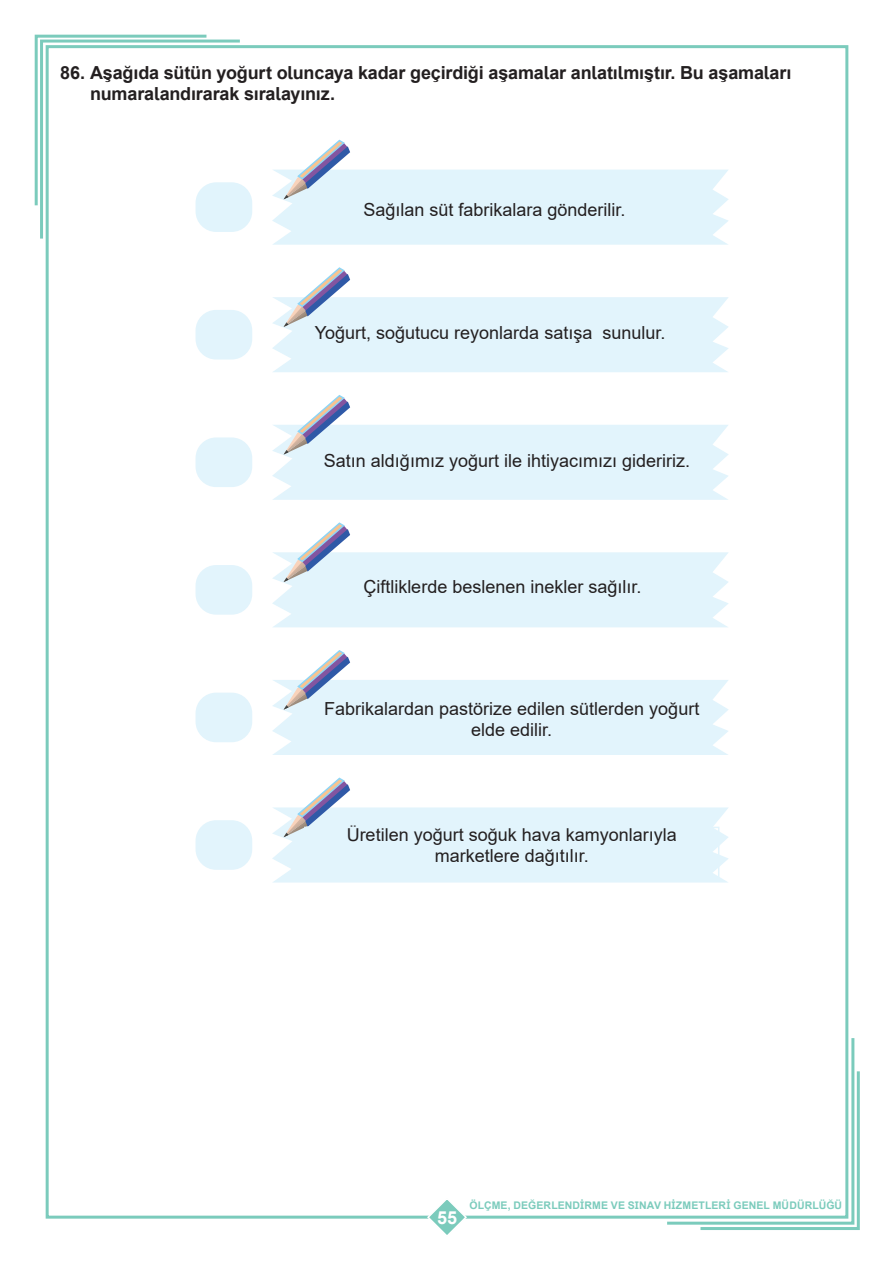
<style>
.page{position:relative;width:893px;height:1263px;background:#fff}
.page>*{position:absolute;margin:0;border:0;box-sizing:border-box;transform-origin:0 0}
.t1{font:18px/21px "Arial";color:#231f20;text-align:center}
.t2{font:700 18px/21px "Arial";letter-spacing:-.01em;color:#231f20}
.t3{font:700 18px "Arial";color:#fff}
.t4{font:700 10.5px "Arial";letter-spacing:.01em;color:#7bcbbc}
</style>
<div class="page">
<svg style="left:34px;top:34px;width:209px;height:208px"></svg>
<svg style="left:664px;top:1035px;width:196px;height:195px"></svg>
<svg style="left:426px;top:1200px;width:42px;height:35px"></svg>
<svg style="left:272px;top:139px;width:457px;height:106px"></svg>
<div style="left:196px;top:182px;width:56px;height:50px;background:#e1f4fc;border-radius:21px"></div>
<svg style="left:272px;top:267px;width:457px;height:105px"></svg>
<div style="left:196px;top:310px;width:56px;height:49px;background:#e2f4fc;border-radius:21px"></div>
<svg style="left:272px;top:395px;width:457px;height:105px"></svg>
<div style="left:196px;top:437px;width:56px;height:50px;background:#e2f4fc;border-radius:21px"></div>
<svg style="left:272px;top:522px;width:457px;height:105px"></svg>
<div style="left:196px;top:565px;width:56px;height:50px;background:#e2f4fc;border-radius:21px"></div>
<svg style="left:272px;top:650px;width:457px;height:105px"></svg>
<div style="left:196px;top:693px;width:56px;height:49px;background:#e2f4fc;border-radius:21px"></div>
<svg style="left:272px;top:777px;width:456px;height:105px"></svg>
<div style="left:196px;top:820px;width:56px;height:50px;background:#e2f4fc;border-radius:21px"></div>
<div style="left:304px;top:827px;width:415px;height:51px;border:2px solid #e2f4fc"></div>
<p class="t2" style="left:90px;top:62px;width:703px;text-indent:-30px">86. Aşağıda sütün yoğurt oluncaya kadar geçirdiği aşamalar anlatılmıştır. Bu aşamaları numaralandırarak sıralayınız.</p>
<p class="t1" style="left:363px;top:199px;width:264px">Sağılan süt fabrikalara gönderilir.</p>
<p class="t1" style="left:315px;top:322px;width:352px">Yoğurt, soğutucu reyonlarda satışa sunulur.</p>
<p class="t1" style="left:324px;top:450px;width:368px">Satın aldığımız yoğurt ile ihtiyacımızı gideririz.</p>
<p class="t1" style="left:363px;top:576px;width:280px">Çiftliklerde beslenen inekler sağılır.</p>
<p class="t1" style="left:324px;top:698px;width:377px">Fabrikalardan pastörize edilen sütlerden yoğurt elde edilir.</p>
<p class="t1" style="left:347px;top:824px;width:332px">Üretilen yoğurt soğuk hava kamyonlarıyla marketlere dağıtılır.</p>
<p class="t3" style="left:437px;top:1205px;width:22px">55</p>
<p class="t4" style="left:469px;top:1198px;width:374px">ÖLÇME, DEĞERLENDİRME VE SINAV HİZMETLERİ GENEL MÜDÜRLÜĞÜ</p>
</div>
